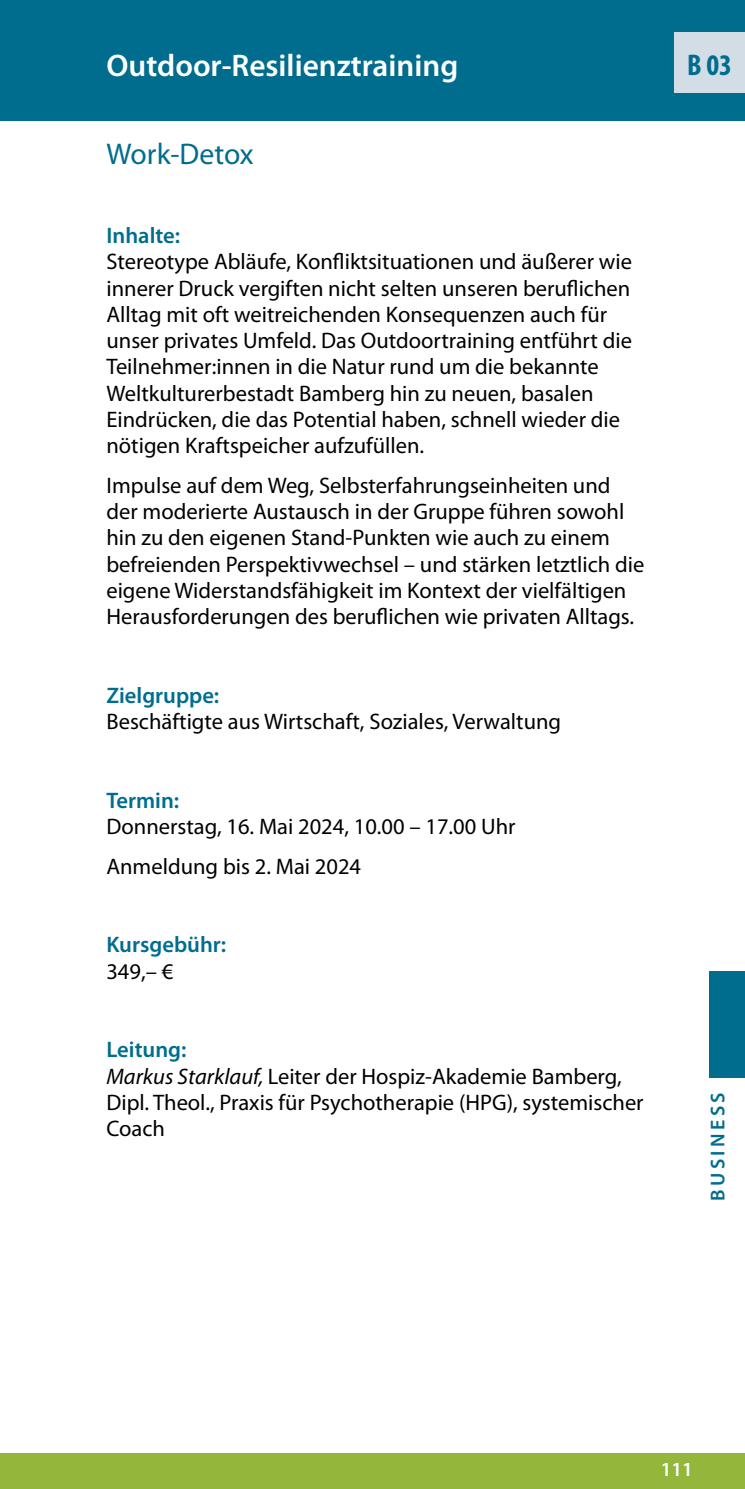
<style>
.page{position:relative;width:745px;height:1489px;background:#fff}
.page>*{position:absolute;margin:0;border:0;box-sizing:border-box;transform-origin:0 0}
.t1{font:600 31.25px "Myriad Pro";color:#fff}
.t2{font:30px "Myriad Pro";color:#006d8f}
.t3{font:700 condensed 30px "Myriad Pro";color:#006d8f}
.t4{font:22.5px/26.2px "Myriad Pro";color:#000}
.t5{font:600 22.5px "Myriad Pro";color:#006d8f}
.t6{font:600 20px "Myriad Pro";letter-spacing:.17em;color:#006d8f}
.t7{font:600 20px "Myriad Pro";color:#fff}
.s1{font-weight:600;color:#006d8f}
.s2{font-style:italic}
</style>
<div class="page">
<div style="left:0;top:0;width:744px;height:120px;background:#006d8f"></div>
<div style="left:0;top:1453px;width:744px;height:35px;background:#94b63b"></div>
<div style="left:709px;top:971px;width:35px;height:106px;background:#006d8f"></div>
<div style="left:673px;top:32px;width:71px;height:60px;background:#d2dde6"></div>
<h1 class="t1" style="left:106px;top:45px;width:353px">Outdoor-Resilienztraining</h1>
<h2 class="t3" style="left:686px;top:46px;width:46px">B 03</h2>
<h2 class="t2" style="left:106px;top:136px;width:149px">Work-Detox</h2>
<p class="t5" style="left:106px;top:221px;width:75px">Inhalte:</p>
<p class="t4" style="left:106px;top:248px;width:526px">Stereotype Abläufe, Konfliktsituationen und äußerer wie innerer Druck vergiften nicht selten unseren beruflichen Alltag mit oft weitreichenden Konsequenzen auch für unser privates Umfeld. Das Outdoortraining entführt die Teilnehmer:innen in die Natur rund um die bekannte Weltkulturerbestadt Bamberg hin zu neuen, basalen Eindrücken, die das Potential haben, schnell wieder die nötigen Kraftspeicher aufzufüllen.</p>
<p class="t4" style="left:106px;top:471px;width:539px">Impulse auf dem Weg, Selbsterfahrungseinheiten und der moderierte Austausch in der Gruppe führen sowohl hin zu den eigenen Stand-Punkten wie auch zu einem befreienden Perspektivwechsel – und stärken letztlich die eigene Widerstandsfähigkeit im Kontext der vielfältigen Herausforderungen des beruflichen wie privaten Alltags.</p>
<p class="t5" style="left:106px;top:681px;width:114px">Zielgruppe:</p>
<p class="t4" style="left:106px;top:708px;width:456px">Beschäftigte aus Wirtschaft, Soziales, Verwaltung</p>
<p class="t5" style="left:106px;top:786px;width:74px">Termin:</p>
<p class="t4" style="left:106px;top:806px;width:410px;line-height:39.2px">Donnerstag, 16. Mai 2024, 10.00 – 17.00 Uhr<br>Anmeldung bis 2. Mai 2024</p>
<p class="t5" style="left:106px;top:930px;width:121px">Kursgebühr:</p>
<p class="t4" style="left:106px;top:957px;width:68px">349,– €</p>
<p class="t4" style="left:106px;top:1036px;width:538px"><span class="s1">Leitung:<br></span><span class="s2">Markus Starklauf,</span> Leiter der Hospiz-Akademie Bamberg, Dipl. Theol., Praxis für Psychotherapie (HPG), systemischer Coach</p>
<p class="t6" style="left:704px;top:1200px;width:110px;rotate:-90deg">BUSINESS</p>
<p class="t7" style="left:660px;top:1455px;width:34px">111</p>
</div>
